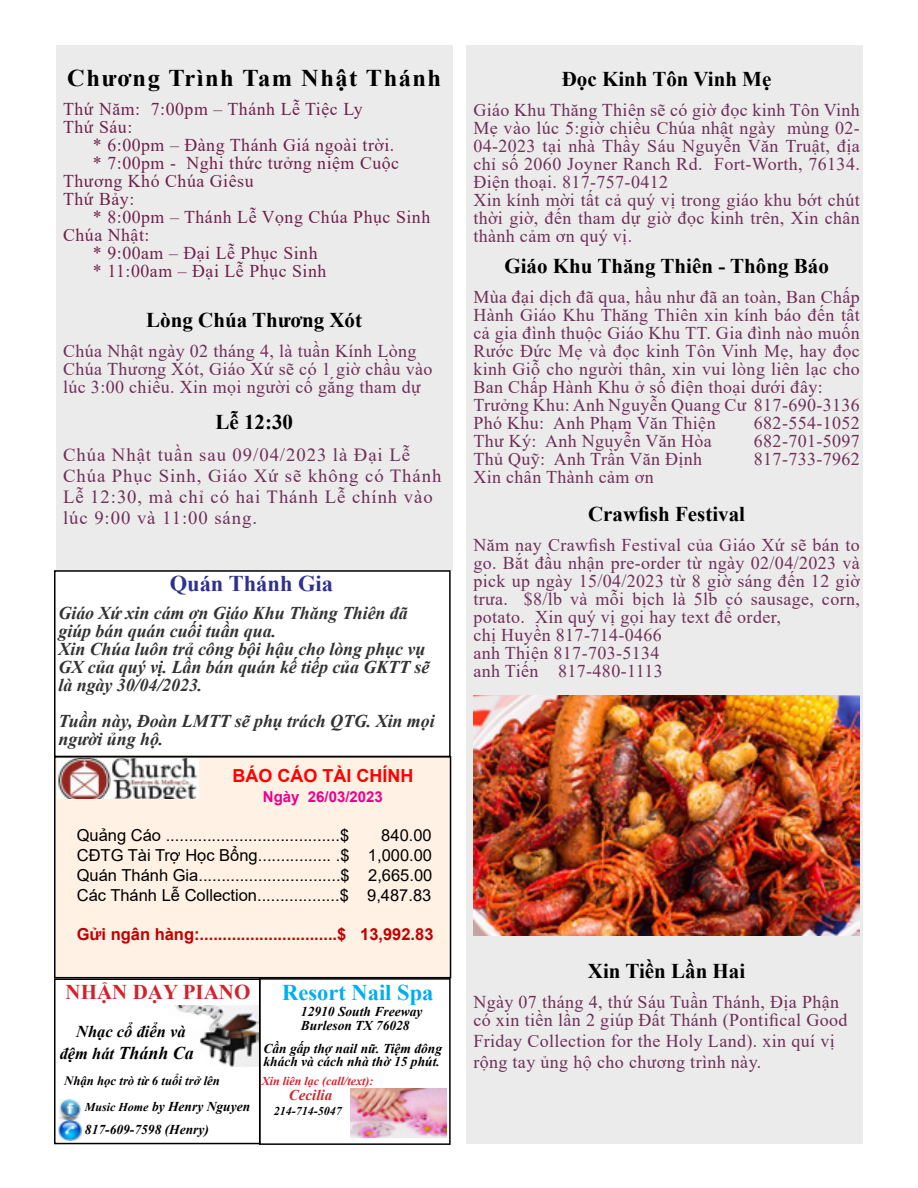
<style>
.page{position:relative;width:918px;height:1188px;background:#fff}
.page>*{position:absolute;margin:0;border:0;box-sizing:border-box;transform-origin:0 0}
.t1{font:700 24px "Times New Roman";letter-spacing:.06em;color:#000}
.t2{font:700 22.5px "Times New Roman";color:#2f3191}
.t3{font:700 22.5px "Times New Roman";color:#00aeef}
.t4{font:700 21px "Times New Roman";color:#000}
.t5{font:700 21px "Times New Roman";color:#d2232a}
.t6{font:18.6px/21px "Times New Roman";letter-spacing:.05em;color:#6e2f58}
.t7{font:18px/18px "Times New Roman";letter-spacing:.02em;color:#6e2f58}
.t8{font:italic 700 18px/18px "Times New Roman";letter-spacing:-.005em;color:#333}
.t9{font:18px/18px "Times New Roman";letter-spacing:.03em;color:#6d214b}
.t10{font:700 18px "Arial";color:#f00}
.t11{font:16.5px/19.8px "Arial";color:#000;text-align:justify}
.t12{font:700 16.5px "Arial";color:#c00000}
.t13{font:italic 700 16.5px/22.2px "Times New Roman";color:#000;text-align:center}
.t14{font:700 15px "Arial";color:#ec008c}
.t15{font:italic 700 15px "Times New Roman";color:#d2232a}
.t16{font:italic 700 13.5px/22.2px "Times New Roman";color:#000}
.t17{font:italic 700 12.75px "Times New Roman";color:#000}
.t18{font:italic 700 12px "Times New Roman";color:#d2232a}
.t19{font:italic 700 12px "Times New Roman";color:#000}
.s1{font-size:18px}
.s2{font-size:12px}
</style>
<div class="page">
<div style="left:55px;top:757px;width:396px;height:221px;background:#fff1e4"></div>
<div style="left:54px;top:756px;width:397px;height:222px;border:2px solid #000"></div>
<img style="left:57px;top:758px;width:142px;height:41px">
<div style="left:57px;top:45px;width:396px;height:525px;background:#ecebec"></div>
<img style="left:174px;top:1005px;width:84px;height:61px">
<div style="left:54px;top:978px;width:207px;height:166px;border:2px solid #000"></div>
<div style="left:466px;top:45px;width:397px;height:1099px;background:#ecebec"></div>
<img style="left:59px;top:1099px;width:23px;height:41px">
<div style="left:259px;top:978px;width:192px;height:167px;border:2px solid #000"></div>
<img style="left:351px;top:1089px;width:95px;height:48px">
<img style="left:473px;top:695px;width:387px;height:241px">
<div style="left:54px;top:570px;width:397px;height:187px;border:2px solid #000"></div>
<h1 class="t1" style="left:67px;top:61px;width:375px">Chương Trình Tam Nhật Thánh</h1>
<p class="t9" style="left:63px;top:99px;width:301px">Thứ Năm: 7:00pm – Thánh Lễ Tiệc Ly<br>Thứ Sáu:</p>
<p class="t9" style="left:93px;top:135px;width:303px">* 6:00pm – Đàng Thánh Giá ngoài trời.</p>
<p class="t9" style="left:93px;top:153px;width:308px">* 7:00pm - Nghi thức tưởng niệm Cuộc</p>
<p class="t9" style="left:63px;top:171px;width:192px">Thương Khó Chúa Giêsu</p>
<p class="t9" style="left:63px;top:189px;width:73px">Thứ Bảy:</p>
<p class="t9" style="left:93px;top:207px;width:339px">* 8:00pm – Thánh Lễ Vọng Chúa Phục Sinh</p>
<p class="t9" style="left:63px;top:225px;width:88px">Chúa Nhật:</p>
<p class="t9" style="left:93px;top:243px;width:226px">* 9:00am – Đại Lễ Phục Sinh</p>
<p class="t9" style="left:93px;top:261px;width:235px">* 11:00am – Đại Lễ Phục Sinh</p>
<p class="t4" style="left:146px;top:305px;width:217px">Lòng Chúa Thương Xót</p>
<p class="t7" style="left:63px;top:342px;width:371px">Chúa Nhật ngày 02 tháng 4, là tuần Kính Lòng<br>Chúa Thương Xót, Giáo Xứ sẽ có 1 giờ chầu vào lúc 3:00 chiều. Xin mọi người cố gắng tham dự</p>
<p class="t4" style="left:215px;top:407px;width:79px">Lễ 12:30</p>
<p class="t6" style="left:63px;top:443px;width:380px">Chúa Nhật tuần sau 09/04/2023 là Đại Lễ Chúa Phục Sinh, Giáo Xứ sẽ không có Thánh Lễ 12:30, mà chỉ có hai Thánh Lễ chính vào lúc 9:00 và 11:00 sáng.</p>
<p class="t2" style="left:170px;top:568px;width:165px">Quán Thánh Gia</p>
<p class="t8" style="left:59px;top:603px;width:373px">Giáo Xứ xin cám ơn Giáo Khu Thăng Thiên đã giúp bán quán cuối tuần qua.<br>Xin Chúa luôn trả công bội hậu cho lòng phục vụ GX của quý vị. Lần bán quán kế tiếp của GKTT sẽ là ngày 30/04/2023.</p>
<p class="t8" style="left:59px;top:711px;width:378px">Tuần này, Đoàn LMTT sẽ phụ trách QTG. Xin mọi người ủng hộ.</p>
<p class="t10" style="left:232px;top:763px;width:182px">BÁO CÁO TÀI CHÍNH</p>
<p class="t14" style="left:263px;top:786px;width:122px">Ngày 26/03/2023</p>
<p class="t11" style="left:77px;top:826px;width:274px">Quảng Cáo ......................................$</p>
<p class="t11" style="left:77px;top:826px;width:357px;text-indent:305px">840.00<br>CĐTG Tài Trợ Học Bổng................ .$ 1,000.00<br>Quán Thánh Gia...............................$ 2,665.00<br>Các Thánh Lễ Collection..................$ 9,487.83</p>
<p class="t12" style="left:77px;top:923px;width:358px">Gửi ngân hàng:..............................$ 13,992.83</p>
<p class="t5" style="left:66px;top:976px;width:186px">NHẬN DẠY PIANO</p>
<p class="t13" style="left:60px;top:1020px;width:136px">Nhạc cổ điển và đệm hát <span class="s1">Thánh Ca</span></p>
<p class="t17" style="left:64px;top:1072px;width:157px">Nhận học trò từ 6 tuổi trở lên</p>
<p class="t16" style="left:85px;top:1095px;width:167px"><span class="s2">Music Home</span> by Henry Nguyen<br>817-609-7598 (Henry)</p>
<p class="t3" style="left:282px;top:977px;width:153px">Resort Nail Spa</p>
<p class="t16" style="left:301px;top:1004px;width:123px;line-height:14.4px">12910 South Freeway<br>Burleson TX 76028</p>
<p class="t16" style="left:263px;top:1041px;width:180px;line-height:13.5px">Cần gấp thợ nail nữ. Tiệm đông khách và cách nhà thờ 15 phút.</p>
<p class="t18" style="left:262px;top:1073px;width:113px">Xin liên lạc (call/text):</p>
<p class="t15" style="left:289px;top:1085px;width:45px">Cecilia</p>
<p class="t19" style="left:274px;top:1103px;width:69px">214-714-5047</p>
<p class="t4" style="left:562px;top:64px;width:211px">Đọc Kinh Tôn Vinh Mẹ</p>
<p class="t7" style="left:473px;top:100px;width:388px">Giáo Khu Thăng Thiên sẽ có giờ đọc kinh Tôn Vinh Mẹ vào lúc 5:giờ chiều Chúa nhật ngày mùng 02- 04-2023 tại nhà Thầy Sáu Nguyễn Văn Truật, địa chỉ số 2060 Joyner Ranch Rd. Fort-Worth, 76134.<br>Điện thoại. 817-757-0412<br>Xin kính mời tất cả quý vị trong giáo khu bớt chút thời giờ, đến tham dự giờ đọc kinh trên, Xin chân thành cảm ơn quý vị.</p>
<p class="t4" style="left:504px;top:251px;width:326px">Giáo Khu Thăng Thiên - Thông Báo</p>
<p class="t7" style="left:473px;top:287px;width:388px">Mùa đại dịch đã qua, hầu như đã an toàn, Ban Chấp Hành Giáo Khu Thăng Thiên xin kính báo đến tất cả gia đình thuộc Giáo Khu TT. Gia đình nào muốn Rước Đức Mẹ và đọc kinh Tôn Vinh Mẹ, hay đọc kinh Giỗ cho người thân, xin vui lòng liên lạc cho Ban Chấp Hành Khu ở số điện thoại dưới đây:<br>Trưởng Khu: Anh Nguyễn Quang Cư 817-690-3136<br>Phó Khu: Anh Phạm Văn Thiện</p>
<p class="t7" style="left:754px;top:413px;width:107px">682-554-1052</p>
<p class="t7" style="left:473px;top:431px;width:240px">Thư Ký: Anh Nguyễn Văn Hòa</p>
<p class="t7" style="left:754px;top:431px;width:107px">682-701-5097</p>
<p class="t7" style="left:473px;top:449px;width:230px">Thủ Quỹ: Anh Trần Văn Định</p>
<p class="t7" style="left:754px;top:449px;width:107px">817-733-7962</p>
<p class="t7" style="left:473px;top:467px;width:182px">Xin chân Thành cảm ơn</p>
<p class="t4" style="left:588px;top:499px;width:158px">Crawfish Festival</p>
<p class="t7" style="left:473px;top:536px;width:388px">Năm nay Crawfish Festival của Giáo Xứ sẽ bán to go. Bắt đầu nhận pre-order từ ngày 02/04/2023 và pick up ngày 15/04/2023 từ 8 giờ sáng đến 12 giờ trưa. $8/lb và mỗi bịch là 5lb có sausage, corn, potato. Xin quý vị gọi hay text để order,<br>chị Huyền 817-714-0466<br>anh Thiện 817-703-5134<br>anh Tiến 817-480-1113</p>
<p class="t4" style="left:588px;top:956px;width:159px">Xin Tiền Lần Hai</p>
<p class="t7" style="left:473px;top:993px;width:376px">Ngày 07 tháng 4, thứ Sáu Tuần Thánh, Địa Phận có xin tiền lần 2 giúp Đất Thánh (Pontifical Good</p>
<p class="t7" style="left:473px;top:1030px;width:363px;line-height:21px">Friday Collection for the Holy Land). xin quí vị rộng tay ủng hộ cho chương trình này.</p>
</div>
